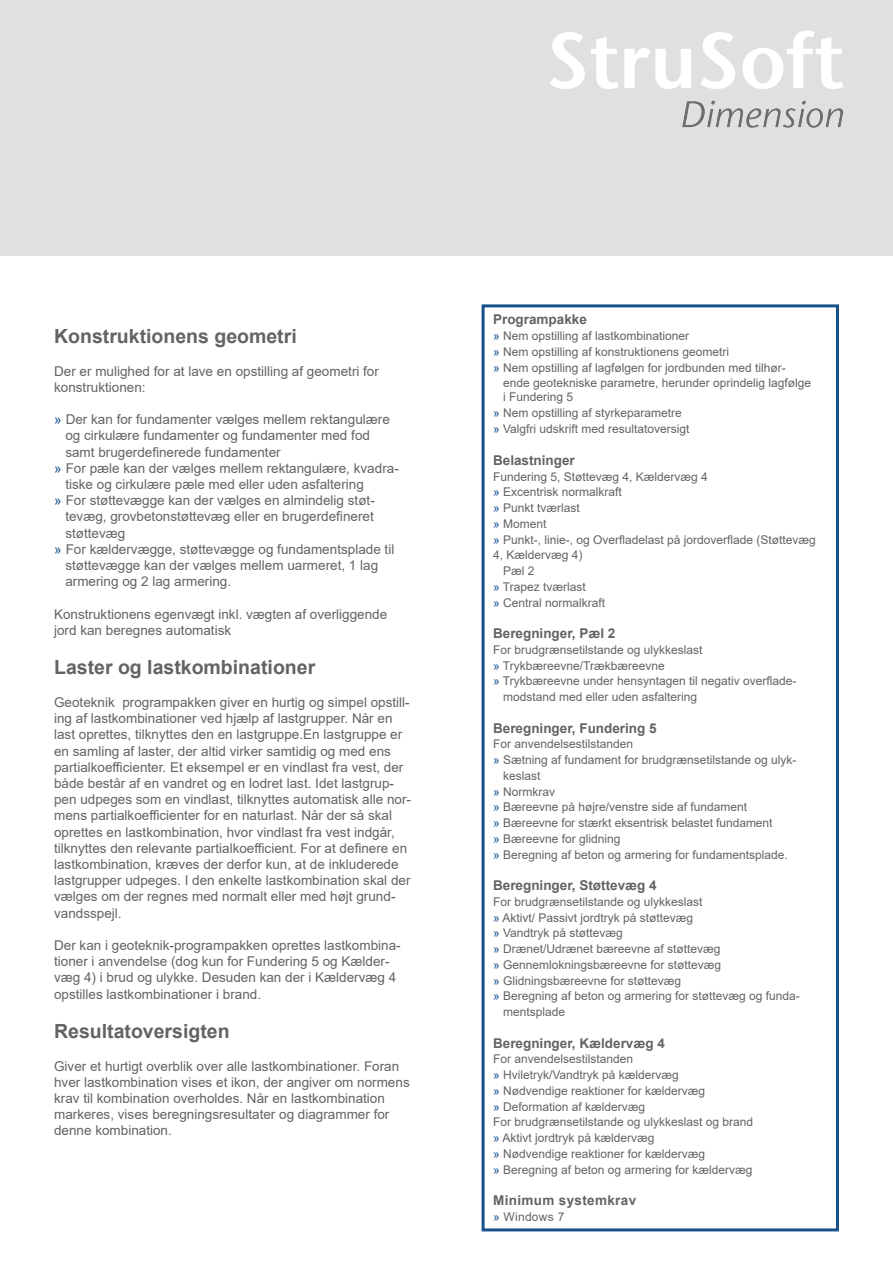
<style>
.page{position:relative;width:893px;height:1263px;background:#fff}
.page>*{position:absolute;margin:0;border:0;box-sizing:border-box;transform-origin:0 0}
.overskrift{font:700 19.5px "Arial";color:#636366}
.overskrift-2{font:13.5px/16.2px "Arial";color:#636366}
.data-brødtekst{font:700 13.5px "Arial";color:#636366}
.data-brødtekst-2{font:700 13.5px "Arial";letter-spacing:.025em;color:#636366}
.data-brødtekst-3{font:12px/15.8px "Arial";color:#636366}
.data-brødtekst-4{font:12px "Arial";letter-spacing:.025em;color:#636366}
.s1{color:#18528c}
</style>
<div class="page">
<div style="left:482px;top:304px;width:357px;height:927px;border:3px solid #18528c"></div>
<div style="left:0;top:0;width:893px;height:255px;background:#e0e0e1"></div>
<img style="left:550px;top:30px;width:294px;height:59px">
<img style="left:682px;top:100px;width:161px;height:28px">
<p class="overskrift" style="left:54px;top:323px;width:244px">Konstruktionens geometri</p>
<p class="overskrift-2" style="left:54px;top:363px;width:326px">Der er mulighed for at lave en opstilling af geometri for konstruktionen:</p>
<p class="overskrift-2" style="left:54px;top:411px;width:337px"><span class="s1">»</span> Der kan for fundamenter vælges mellem rektangulære</p>
<p class="overskrift-2" style="left:65px;top:427px;width:306px">og cirkulære fundamenter og fundamenter med fod</p>
<p class="overskrift-2" style="left:65px;top:444px;width:217px">samt brugerdefinerede fundamenter</p>
<p class="overskrift-2" style="left:65px;top:460px;width:335px;text-indent:-11px"><span class="s1">»</span> For pæle kan der vælges mellem rektangulære, kvadra&shy;tiske og cirkulære pæle med eller uden asfaltering</p>
<p class="overskrift-2" style="left:65px;top:492px;width:311px;text-align:justify;text-indent:-11px"><span class="s1">»</span> For støttevægge kan der vælges en almindelig støt&shy;tevæg, grovbetonstøttevæg eller en brugerdefineret støttevæg</p>
<p class="overskrift-2" style="left:65px;top:541px;width:330px;text-indent:-11px"><span class="s1">»</span> For kældervægge, støttevægge og fundamentsplade til støttevægge kan der vælges mellem uarmeret, 1 lag armering og 2 lag armering.</p>
<p class="overskrift-2" style="left:54px;top:606px;width:335px">Konstruktionens egenvægt inkl. vægten af overliggende jord kan beregnes automatisk</p>
<p class="overskrift" style="left:54px;top:654px;width:263px">Laster og lastkombinationer</p>
<p class="overskrift-2" style="left:54px;top:694px;width:358px">Geoteknik programpakken giver en hurtig og simpel opstill&shy;ing af lastkombinationer ved hjælp af lastgrupper. Når en last oprettes, tilknyttes den en lastgruppe.En lastgruppe er en samling af laster, der altid virker samtidig og med ens partialkoefficienter. Et eksempel er en vindlast fra vest, der både består af en vandret og en lodret last. Idet lastgrup&shy;pen udpeges som en vindlast, tilknyttes automatisk alle nor&shy;mens partialkoefficienter for en naturlast. Når der så skal oprettes en lastkombination, hvor vindlast fra vest indgår, tilknyttes den relevante partialkoefficient. For at definere en lastkombination, kræves der derfor kun, at de inkluderede lastgrupper udpeges. I den enkelte lastkombination skal der vælges om der regnes med normalt eller med højt grund&shy;vandsspejl.</p>
<p class="overskrift-2" style="left:54px;top:937px;width:348px">Der kan i geoteknik-programpakken oprettes lastkombina&shy;tioner i anvendelse (dog kun for Fundering 5 og Kælder&shy;væg 4) i brud og ulykke. Desuden kan der i Kældervæg 4 opstilles lastkombinationer i brand.</p>
<p class="overskrift" style="left:54px;top:1017px;width:177px">Resultatoversigten</p>
<p class="overskrift-2" style="left:54px;top:1057px;width:357px">Giver et hurtigt overblik over alle lastkombinationer. Foran hver lastkombination vises et ikon, der angiver om normens krav til kombination overholdes. Når en lastkombination markeres, vises beregningsresultater og diagrammer for denne kombination.</p>
<p class="data-brødtekst" style="left:493px;top:309px;width:95px">Programpakke</p>
<p class="data-brødtekst-3" style="left:493px;top:328px;width:198px"><span class="s1">»</span> Nem opstilling af lastkombinationer</p>
<p class="data-brødtekst-3" style="left:493px;top:344px;width:238px"><span class="s1">»</span> Nem opstilling af konstruktionens geometri</p>
<p class="data-brødtekst-3" style="left:503px;top:361px;width:310px;line-height:14.4px;text-indent:-10px"><span class="s1">»</span> Nem opstilling af lagfølgen for jordbunden med tilhør&shy;ende geotekniske parametre, herunder oprindelig lagfølge</p>
<p class="data-brødtekst-3" style="left:503px;top:389px;width:72px">i Fundering 5</p>
<p class="data-brødtekst-3" style="left:493px;top:405px;width:190px"><span class="s1">»</span> Nem opstilling af styrkeparametre</p>
<p class="data-brødtekst-3" style="left:493px;top:421px;width:198px"><span class="s1">»</span> Valgfri udskrift med resultatoversigt</p>
<p class="data-brødtekst" style="left:493px;top:451px;width:83px">Belastninger</p>
<p class="data-brødtekst-3" style="left:493px;top:468px;width:216px">Fundering 5, Støttevæg 4, Kældervæg 4</p>
<p class="data-brødtekst-3" style="left:493px;top:484px;width:324px"><span class="s1">»</span> Excentrisk normalkraft<br><span class="s1">»</span> Punkt tværlast<br><span class="s1">»</span> Moment<br><span class="s1">»</span> Punkt-, linie-, og Overfladelast på jordoverflade (Støttevæg<br>4, Kældervæg 4)</p>
<p class="data-brødtekst-3" style="left:503px;top:563px;width:33px">Pæl 2</p>
<p class="data-brødtekst-3" style="left:493px;top:579px;width:94px"><span class="s1">»</span> Trapez tværlast</p>
<p class="data-brødtekst-3" style="left:493px;top:594px;width:114px"><span class="s1">»</span> Central normalkraft</p>
<p class="data-brødtekst" style="left:493px;top:624px;width:124px">Beregninger, Pæl 2</p>
<p class="data-brødtekst-3" style="left:493px;top:642px;width:211px">For brudgrænsetilstande og ulykkeslast</p>
<p class="data-brødtekst-3" style="left:493px;top:657px;width:173px"><span class="s1">»</span> Trykbæreevne/Trækbæreevne</p>
<p class="data-brødtekst-3" style="left:503px;top:673px;width:295px;text-indent:-10px"><span class="s1">»</span> Trykbæreevne under hensyntagen til negativ overflade&shy;modstand med eller uden asfaltering</p>
<p class="data-brødtekst" style="left:493px;top:718px;width:165px">Beregninger, Fundering 5</p>
<p class="data-brødtekst-3" style="left:493px;top:736px;width:142px">For anvendelsestilstanden</p>
<p class="data-brødtekst-3" style="left:493px;top:752px;width:305px"><span class="s1">»</span> Sætning af fundament for brudgrænsetilstande og ulyk-</p>
<p class="data-brødtekst-3" style="left:503px;top:768px;width:39px">keslast</p>
<p class="data-brødtekst-3" style="left:493px;top:783px;width:64px"><span class="s1">»</span> Normkrav</p>
<p class="data-brødtekst-3" style="left:493px;top:799px;width:256px"><span class="s1">»</span> Bæreevne på højre/venstre side af fundament</p>
<p class="data-brødtekst-3" style="left:493px;top:815px;width:281px"><span class="s1">»</span> Bæreevne for stærkt eksentrisk belastet fundament</p>
<p class="data-brødtekst-3" style="left:493px;top:831px;width:129px"><span class="s1">»</span> Bæreevne for glidning</p>
<p class="data-brødtekst-3" style="left:493px;top:846px;width:296px"><span class="s1">»</span> Beregning af beton og armering for fundamentsplade.</p>
<p class="data-brødtekst" style="left:493px;top:876px;width:165px">Beregninger, Støttevæg 4</p>
<p class="data-brødtekst-3" style="left:493px;top:894px;width:211px">For brudgrænsetilstande og ulykkeslast</p>
<p class="data-brødtekst-3" style="left:493px;top:909px;width:202px"><span class="s1">»</span> Aktivt/ Passivt jordtryk på støttevæg</p>
<p class="data-brødtekst-3" style="left:493px;top:925px;width:131px"><span class="s1">»</span> Vandtryk på støttevæg</p>
<p class="data-brødtekst-3" style="left:493px;top:941px;width:229px"><span class="s1">»</span> Drænet/Udrænet bæreevne af støttevæg</p>
<p class="data-brødtekst-3" style="left:493px;top:957px;width:230px"><span class="s1">»</span> Gennemlokningsbæreevne for støttevæg</p>
<p class="data-brødtekst-3" style="left:493px;top:972px;width:190px"><span class="s1">»</span> Glidningsbæreevne for støttevæg</p>
<p class="data-brødtekst-3" style="left:503px;top:988px;width:298px;text-indent:-10px"><span class="s1">»</span> Beregning af beton og armering for støttevæg og funda&shy;mentsplade</p>
<p class="data-brødtekst" style="left:493px;top:1033px;width:173px">Beregninger, Kældervæg 4</p>
<p class="data-brødtekst-3" style="left:493px;top:1051px;width:142px">For anvendelsestilstanden</p>
<p class="data-brødtekst-3" style="left:493px;top:1067px;width:187px"><span class="s1">»</span> Hviletryk/Vandtryk på kældervæg</p>
<p class="data-brødtekst-3" style="left:493px;top:1083px;width:214px"><span class="s1">»</span> Nødvendige reaktioner for kældervæg</p>
<p class="data-brødtekst-3" style="left:493px;top:1098px;width:154px"><span class="s1">»</span> Deformation af kældervæg</p>
<p class="data-brødtekst-3" style="left:493px;top:1114px;width:262px">For brudgrænsetilstande og ulykkeslast og brand</p>
<p class="data-brødtekst-3" style="left:493px;top:1130px;width:163px"><span class="s1">»</span> Aktivt jordtryk på kældervæg</p>
<p class="data-brødtekst-3" style="left:493px;top:1146px;width:214px"><span class="s1">»</span> Nødvendige reaktioner for kældervæg</p>
<p class="data-brødtekst-3" style="left:493px;top:1161px;width:261px"><span class="s1">»</span> Beregning af beton og armering for kældervæg</p>
<p class="data-brødtekst-2" style="left:493px;top:1191px;width:145px">Minimum systemkrav</p>
<p class="data-brødtekst-4" style="left:493px;top:1208px;width:73px"><span class="s1">»</span> Windows 7</p>
</div>
